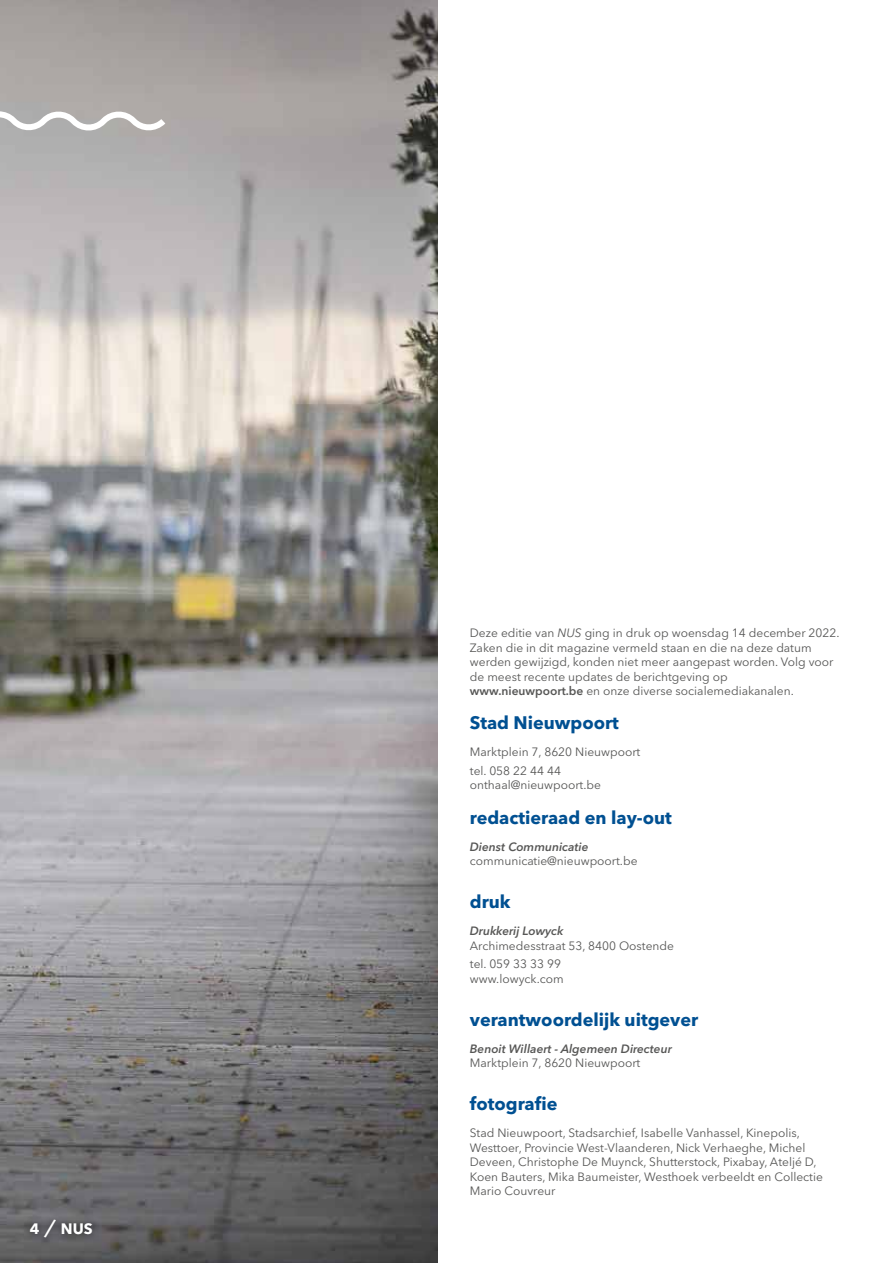
<style>
.page{position:relative;width:893px;height:1263px;background:#fff}
.page>*{position:absolute;margin:0;border:0;box-sizing:border-box;transform-origin:0 0}
.t1{font:700 18px "Avenir Next LT Pro";color:#005092}
.t2{font:700 15px "Avenir Next LT Pro";color:#fff}
.t3{font:12px/14.4px "Avenir Next LT Pro";color:#575756}
.t4{font:italic 600 12px "Avenir Next LT Pro";color:#575756}
.s1{font-weight:400;font-size:24px}
.s2{font-style:italic}
.s3{font-weight:600}
</style>
<div class="page">
<img style="left:0;top:0;width:438px;height:1263px">
<div style="left:22px;top:1212px;width:78px;height:34px;background:#000;opacity:.75"></div>
<svg style="left:0;top:104px;width:172px;height:34px"></svg>
<p class="t2" style="left:30px;top:1220px;width:64px">4 <span class="s1">/</span>NUS</p>
<p class="t3" style="left:470px;top:626px;width:371px">Deze editie van <span class="s2">NUS</span> ging in druk op woensdag 14 december 2022.<br>Zaken die in dit magazine vermeld staan en die na deze datum werden gewijzigd, konden niet meer aangepast worden. Volg voor de meest recente updates de berichtgeving op <span class="s3">www.nieuwpoort.be</span> en onze diverse socialemediakanalen.</p>
<h1 class="t1" style="left:470px;top:712px;width:150px">Stad Nieuwpoort</h1>
<p class="t3" style="left:470px;top:743px;width:172px;line-height:18.6px">Marktplein 7, 8620 Nieuwpoort tel. 058 22 44 44</p>
<p class="t3" style="left:470px;top:778px;width:133px">onthaal@nieuwpoort.be</p>
<h1 class="t1" style="left:470px;top:806px;width:203px">redactieraad en lay-out</h1>
<p class="t4" style="left:470px;top:839px;width:120px">Dienst Communicatie</p>
<p class="t3" style="left:470px;top:854px;width:169px">communicatie@nieuwpoort.be</p>
<h1 class="t1" style="left:470px;top:891px;width:42px">druk</h1>
<p class="t4" style="left:470px;top:924px;width:95px">Drukkerij Lowyck</p>
<p class="t3" style="left:470px;top:936px;width:206px;line-height:18.6px">Archimedesstraat 53, 8400 Oostende tel. 059 33 33 99</p>
<p class="t3" style="left:470px;top:971px;width:95px">www.lowyck.com</p>
<h1 class="t1" style="left:470px;top:1008px;width:230px">verantwoordelijk uitgever</h1>
<p class="t4" style="left:470px;top:1041px;width:203px">Benoit Willaert - Algemeen Directeur</p>
<p class="t3" style="left:470px;top:1056px;width:172px">Marktplein 7, 8620 Nieuwpoort</p>
<h1 class="t1" style="left:470px;top:1093px;width:89px">fotografie</h1>
<p class="t3" style="left:470px;top:1126px;width:355px">Stad Nieuwpoort, Stadsarchief, Isabelle Vanhassel, Kinepolis, Westtoer, Provincie West-Vlaanderen, Nick Verhaeghe, Michel Deveen, Christophe De Muynck, Shutterstock, Pixabay, Ateljé D, Koen Bauters, Mika Baumeister, Westhoek verbeeldt en Collectie Mario Couvreur</p>
</div>
